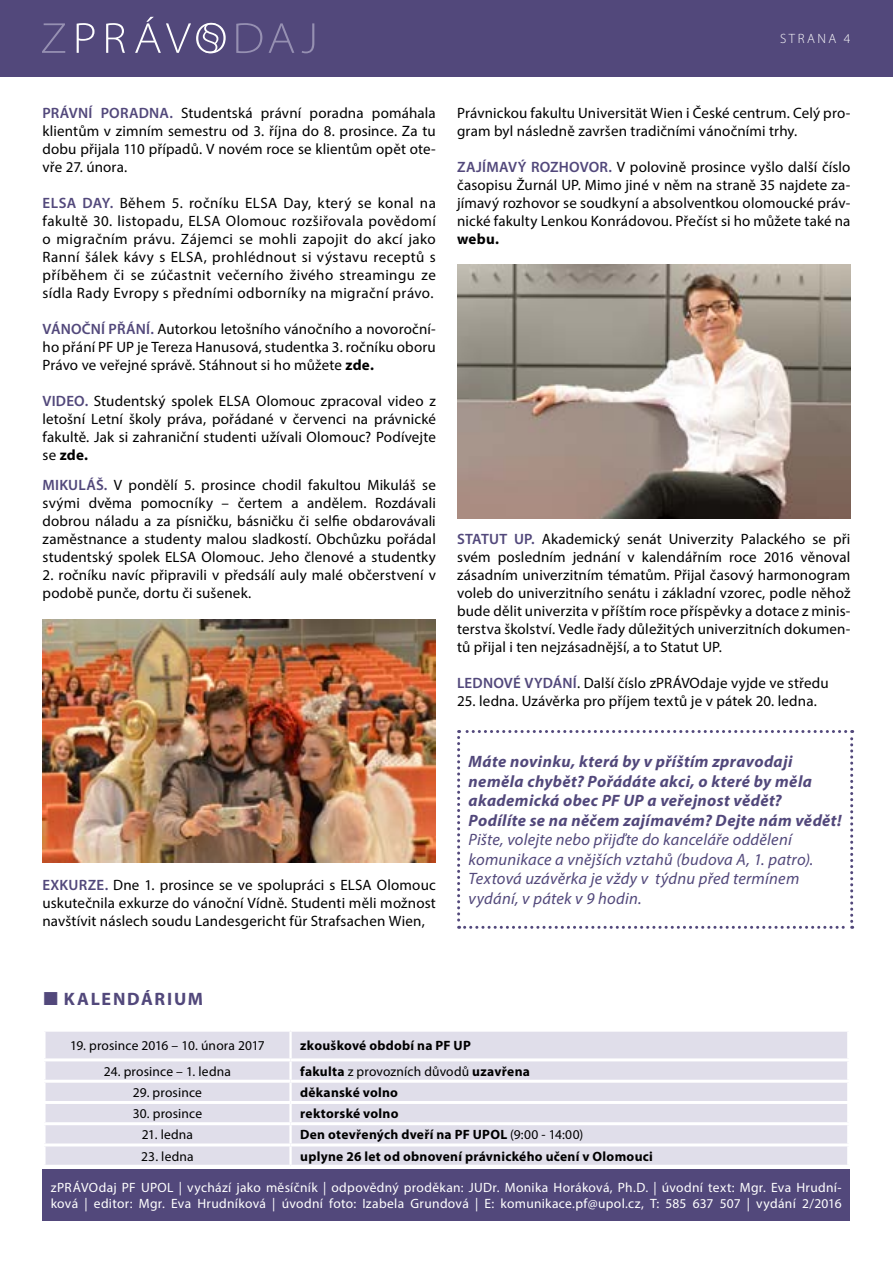
<style>
.page{position:relative;width:893px;height:1263px;background:#fff}
.page>*{position:absolute;margin:0;border:0;box-sizing:border-box;transform-origin:0 0}
.t1{font:700 18px "Myriad Pro";letter-spacing:.095em;color:#52487b}
.t2{font:italic 700 16.5px/19.5px "Myriad Pro";letter-spacing:.025em;color:#52487b}
.t3{font:italic 16.5px/19.5px "Myriad Pro";letter-spacing:.015em;color:#52487b}
.t4{font:15px/18px "Myriad Pro";letter-spacing:.01em;color:#000;text-align:justify}
.t5{font:700 15px "Myriad Pro";color:#000}
.t6{font:13.5px/16.2px "Myriad Pro";letter-spacing:.02em;color:#fff}
.t7{font:700 13.5px "Myriad Pro";letter-spacing:.02em;color:#000}
.t8{font:13.5px "Myriad Pro";letter-spacing:.01em;color:#000}
.t9{font:300 13.5px "Myriad Pro";letter-spacing:.195em;color:#fff}
.s1{font-weight:600;color:#52487b}
.s2{font-weight:700}
.s3{font-weight:400}
</style>
<div class="page">
<div style="left:0;top:0;width:893px;height:77px;background:#52487b"></div>
<svg style="left:236px;top:23px;width:78px;height:30px"></svg>
<svg style="left:42px;top:23px;width:23px;height:30px"></svg>
<svg style="left:77px;top:17px;width:149px;height:36px"></svg>
<img style="left:43px;top:619px;width:393px;height:243px">
<img style="left:457px;top:265px;width:393px;height:254px">
<div style="left:46px;top:1032px;width:801px;height:133px;background:#e0deea"></div>
<hr style="left:289px;top:1032px;width:3px;height:26px;background:#fff">
<hr style="left:289px;top:1061px;width:3px;height:19px;background:#fff">
<hr style="left:289px;top:1083px;width:3px;height:18px;background:#fff">
<hr style="left:289px;top:1104px;width:3px;height:18px;background:#fff">
<hr style="left:289px;top:1125px;width:3px;height:18px;background:#fff">
<hr style="left:289px;top:1146px;width:3px;height:19px;background:#fff">
<hr style="left:43px;top:1058px;width:248px;height:3px;background:#fff">
<hr style="left:291px;top:1058px;width:559px;height:3px;background:#fff">
<hr style="left:43px;top:1080px;width:248px;height:3px;background:#fff">
<hr style="left:291px;top:1080px;width:559px;height:3px;background:#fff">
<hr style="left:43px;top:1101px;width:248px;height:3px;background:#fff">
<hr style="left:291px;top:1101px;width:559px;height:3px;background:#fff">
<hr style="left:43px;top:1122px;width:248px;height:3px;background:#fff">
<hr style="left:291px;top:1122px;width:559px;height:3px;background:#fff">
<hr style="left:43px;top:1143px;width:248px;height:3px;background:#fff">
<hr style="left:291px;top:1143px;width:559px;height:3px;background:#fff">
<svg style="left:457px;top:730px;width:396px;height:199px"></svg>
<div style="left:42px;top:1169px;width:808px;height:51px;background:#52487b"></div>
<p class="t9" style="left:780px;top:31px;width:72px">STRANA 4</p>
<p class="t4" style="left:43px;top:103px;width:395px"><span class="s1">PRÁVNÍ PORADNA.</span> Studentská právní poradna pomáhala klientům v zimním semestru od 3. října do 8. prosince. Za tu dobu přijala 110 případů. V novém roce se klientům opět ote&shy;vře 27. února.</p>
<p class="t4" style="left:43px;top:193px;width:395px"><span class="s1">ELSA DAY.</span> Během 5. ročníku ELSA Day, který se konal na fakultě 30. listopadu, ELSA Olomouc rozšiřovala povědomí o migračním právu. Zájemci se mohli zapojit do akcí jako Ranní šálek kávy s ELSA, prohlédnout si výstavu receptů s příběhem či se zúčastnit večerního živého streamingu ze sídla Rady Evropy s předními odborníky na migrační právo.</p>
<p class="t4" style="left:43px;top:319px;width:395px"><span class="s1">VÁNOČNÍ PŘÁNÍ.</span> Autorkou letošního vánočního a novoroční&shy;ho přání PF UP je Tereza Hanusová, studentka 3. ročníku oboru Právo ve veřejné správě. Stáhnout si ho můžete <span class="s2">zde.</span></p>
<p class="t4" style="left:43px;top:391px;width:395px"><span class="s1">VIDEO.</span> Studentský spolek ELSA Olomouc zpracoval video z letošní Letní školy práva, pořádané v červenci na právnické fakultě. Jak si zahraniční studenti užívali Olomouc? Podívejte se <span class="s2">zde.</span></p>
<p class="t4" style="left:43px;top:476px;width:395px"><span class="s1">MIKULÁŠ.</span> V pondělí 5. prosince chodil fakultou Mikuláš se svými dvěma pomocníky – čertem a andělem. Rozdávali dobrou náladu a za písničku, básničku či selfie obdarovávali zaměstnance a studenty malou sladkostí. Obchůzku pořádal studentský spolek ELSA Olomouc. Jeho členové a studentky</p>
<p class="t4" style="left:43px;top:566px;width:395px">2. ročníku navíc připravili v předsálí auly malé občerstvení v podobě punče, dortu či sušenek.</p>
<p class="t4" style="left:43px;top:876px;width:395px"><span class="s1">EXKURZE.</span> Dne 1. prosince se ve spolupráci s ELSA Olomouc uskutečnila exkurze do vánoční Vídně. Studenti měli možnost navštívit náslech soudu Landesgericht für Strafsachen Wien,</p>
<p class="t4" style="left:457px;top:103px;width:395px">Právnickou fakultu Universität Wien i České centrum. Celý pro&shy;gram byl následně završen tradičními vánočními trhy.</p>
<p class="t4" style="left:457px;top:157px;width:395px"><span class="s1">ZAJÍMAVÝ ROZHOVOR.</span> V polovině prosince vyšlo další číslo časopisu Žurnál UP. Mimo jiné v něm na straně 35 najdete za&shy;jímavý rozhovor se soudkyní a absolventkou olomoucké práv&shy;nické fakulty Lenkou Konrádovou. Přečíst si ho můžete také na</p>
<p class="t5" style="left:457px;top:229px;width:43px">webu.</p>
<p class="t4" style="left:457px;top:530px;width:395px"><span class="s1">STATUT UP.</span> Akademický senát Univerzity Palackého se při svém posledním jednání v kalendářním roce 2016 věnoval zásadním univerzitním tématům. Přijal časový harmonogram voleb do univerzitního senátu i základní vzorec, podle něhož bude dělit univerzita v příštím roce příspěvky a dotace z minis&shy;terstva školství. Vedle řady důležitých univerzitních dokumen&shy;tů přijal i ten nejzásadnější, a to Statut UP.</p>
<p class="t4" style="left:457px;top:674px;width:373px"><span class="s1">LEDNOVÉ VYDÁNÍ</span>. Další číslo zPRÁVOdaje vyjde ve středu</p>
<p class="t4" style="left:457px;top:692px;width:361px">25. ledna. Uzávěrka pro příjem textů je v pátek 20. ledna.</p>
<p class="t2" style="left:469px;top:751px;width:374px">Máte novinku, která by v příštím zpravodaji neměla chybět? Pořádáte akci, o které by měla akademická obec PF UP a veřejnost vědět?<br>Podílíte se na něčem zajímavém? Dejte nám vědět!</p>
<p class="t3" style="left:469px;top:830px;width:346px">Pište, volejte nebo přijďte do kanceláře oddělení komunikace a vnějších vztahů (budova A, 1. patro).<br>Textová uzávěrka je vždy v týdnu před termínem vydání, v pátek v 9 hodin.</p>
<p class="t1" style="left:64px;top:987px;width:141px">KALENDÁRIUM</p>
<p class="t8" style="left:70px;top:1037px;width:196px">19. prosince 2016 – 10. února 2017</p>
<p class="t7" style="left:300px;top:1037px;width:172px">zkouškové období na PF UP</p>
<p class="t8" style="left:104px;top:1063px;width:128px">24. prosince – 1. ledna</p>
<p class="t8" style="left:300px;top:1063px;width:231px"><span class="s2">fakulta</span> z provozních důvodů <span class="s2">uzavřena</span></p>
<p class="t8" style="left:133px;top:1084px;width:70px">29. prosince</p>
<p class="t7" style="left:300px;top:1083px;width:99px">děkanské volno</p>
<p class="t8" style="left:133px;top:1105px;width:71px">30. prosince</p>
<p class="t7" style="left:300px;top:1105px;width:100px">rektorské volno</p>
<p class="t8" style="left:142px;top:1126px;width:53px">21. ledna</p>
<p class="t7" style="left:300px;top:1126px;width:285px">Den otevřených dveří na PF UPOL <span class="s3">(9:00 - 14:00)</span></p>
<p class="t8" style="left:141px;top:1148px;width:54px">23. ledna</p>
<p class="t7" style="left:300px;top:1147px;width:354px">uplyne 26 let od obnovení právnického učení v Olomouci</p>
<p class="t6" style="left:51px;top:1179px;width:792px">zPRÁVOdaj PF UPOL | vychází jako měsíčník | odpovědný proděkan: JUDr. Monika Horáková, Ph.D. | úvodní text: Mgr. Eva Hrudní&shy;ková | editor: Mgr. Eva Hrudníková | úvodní foto: Izabela Grundová | E: komunikace.pf@upol.cz, T: 585 637 507 | vydání 2/2016</p>
</div>
